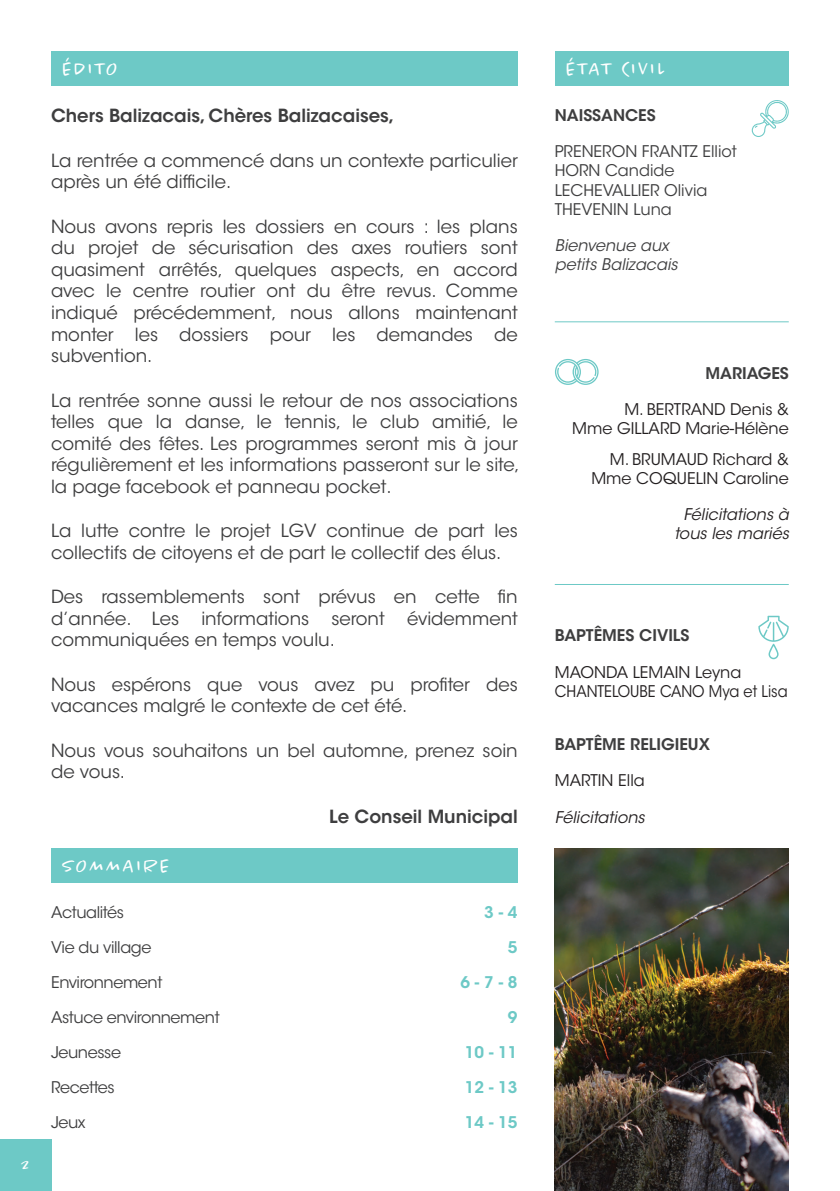
<style>
.page{position:relative;width:840px;height:1191px;background:#fff}
.page>*{position:absolute;margin:0;border:0;box-sizing:border-box;transform-origin:0 0}
.t1{font:300 20px "Chantal";letter-spacing:.1em;color:#fff}
.t2{font:18px/21.6px "ITC Avant Garde Std";color:#3e3e3f}
.t3{font:600 18px "ITC Avant Garde Std";color:#3e3e3f}
.t4{font:16px/19.2px "ITC Avant Garde Std";color:#231f20;text-align:right}
.t5{font:16px "ITC Avant Garde Std";letter-spacing:-.025em;color:#3e3e3f}
.t6{font:16px/19.2px "ITC Avant Garde Std";color:#3e3e3f}
.t7{font:600 16px "ITC Avant Garde Std";color:#3e3e3f}
.t8{font:italic 16px/19.2px "ITC Avant Garde Std";color:#231f20;text-align:center}
.t9{font:italic 16px/19.2px "ITC Avant Garde Std";color:#3e3e3f}
.t10{font:600 16px "ITC Avant Garde Std";color:#6dc9c6}
.t11{font:300 16px "Chantal";color:#fff}
</style>
<div class="page">
<div style="left:0;top:1140px;width:51px;height:51px;background:#6dc9c6"></div>
<div style="left:51px;top:51px;width:466px;height:34px;background:#6dc9c6"></div>
<div style="left:554px;top:51px;width:234px;height:34px;background:#6dc9c6"></div>
<div style="left:51px;top:848px;width:466px;height:34px;background:#6dc9c6"></div>
<svg style="left:751px;top:100px;width:38px;height:37px"></svg>
<hr style="left:554px;top:321px;width:234px;height:1px;background:#6dc9c6">
<hr style="left:554px;top:584px;width:234px;height:1px;background:#6dc9c6">
<svg style="left:555px;top:359px;width:43px;height:26px"></svg>
<svg style="left:758px;top:616px;width:30px;height:43px"></svg>
<img style="left:554px;top:848px;width:234px;height:343px">
<p class="t11" style="left:21px;top:1155px;width:10px">2</p>
<p class="t1" style="left:62px;top:57px;width:57px">ÉDITO</p>
<p class="t1" style="left:566px;top:57px;width:100px">ÉTAT CIVIL</p>
<p class="t3" style="left:51px;top:104px;width:344px">Chers Balizacais, Chères Balizacaises,</p>
<p class="t2" style="left:51px;top:150px;width:468px">La rentrée a commencé dans un contexte particulier après un été difficile.</p>
<p class="t2" style="left:51px;top:216px;width:468px;text-align:justify">Nous avons repris les dossiers en cours : les plans du projet de sécurisation des axes routiers sont quasiment arrêtés, quelques aspects, en accord avec le centre routier ont du être revus. Comme indiqué précédemment, nous allons maintenant monter les dossiers pour les demandes de subvention.</p>
<p class="t2" style="left:51px;top:389px;width:470px;text-align:justify">La rentrée sonne aussi le retour de nos associations telles que la danse, le tennis, le club amitié, le comité des fêtes. Les programmes seront mis à jour régulièrement et les informations passeront sur le site, la page facebook et panneau pocket.</p>
<p class="t2" style="left:51px;top:520px;width:468px">La lutte contre le projet LGV continue de part les collectifs de citoyens et de part le collectif des élus.</p>
<p class="t2" style="left:51px;top:586px;width:468px;text-align:justify">Des rassemblements sont prévus en cette fin d’année. Les informations seront évidemment communiquées en temps voulu.</p>
<p class="t2" style="left:51px;top:673px;width:468px">Nous espérons que vous avez pu profiter des vacances malgré le contexte de cet été.</p>
<p class="t2" style="left:51px;top:739px;width:468px">Nous vous souhaitons un bel automne, prenez soin de vous.</p>
<p class="t3" style="left:329px;top:804px;width:190px">Le Conseil Municipal</p>
<p class="t1" style="left:62px;top:853px;width:109px">SOMMAIRE</p>
<p class="t5" style="left:51px;top:902px;width:74px">Actualités</p>
<p class="t10" style="left:484px;top:902px;width:35px">3 - 4</p>
<p class="t5" style="left:51px;top:938px;width:102px">Vie du village</p>
<p class="t10" style="left:507px;top:937px;width:11px">5</p>
<p class="t5" style="left:51px;top:973px;width:113px">Environnement</p>
<p class="t10" style="left:460px;top:972px;width:59px">6 - 7 - 8</p>
<p class="t5" style="left:51px;top:1008px;width:170px">Astuce environnement</p>
<p class="t10" style="left:507px;top:1007px;width:11px">9</p>
<p class="t5" style="left:51px;top:1043px;width:71px">Jeunesse</p>
<p class="t10" style="left:464px;top:1042px;width:54px">10 - 11</p>
<p class="t5" style="left:51px;top:1078px;width:65px">Recettes</p>
<p class="t10" style="left:464px;top:1077px;width:54px">12 - 13</p>
<p class="t5" style="left:51px;top:1113px;width:36px">Jeux</p>
<p class="t10" style="left:464px;top:1112px;width:54px">14 - 15</p>
<p class="t7" style="left:554px;top:105px;width:102px">NAISSANCES</p>
<p class="t6" style="left:554px;top:142px;width:184px">PRENERON FRANTZ Elliot<br>HORN Candide<br>LECHEVALLIER Olivia<br>THEVENIN Luna</p>
<p class="t9" style="left:554px;top:236px;width:124px">Bienvenue aux petits Balizacais</p>
<p class="t7" style="left:705px;top:363px;width:85px">MARIAGES</p>
<p class="t4" style="left:572px;top:400px;width:218px">M. BERTRAND Denis &amp;<br>Mme GILLARD Marie-Hélène</p>
<p class="t4" style="left:591px;top:449px;width:199px">M. BRUMAUD Richard &amp;<br>Mme COQUELIN Caroline</p>
<p class="t8" style="left:674px;top:505px;width:116px">Félicitations à tous les mariés</p>
<p class="t7" style="left:554px;top:625px;width:136px">BAPTÊMES CIVILS</p>
<p class="t4" style="left:554px;top:662px;width:234px;text-align:left">MAONDA LEMAIN Leyna<br>CHANTELOUBE CANO Mya et Lisa</p>
<p class="t7" style="left:554px;top:734px;width:156px">BAPTÊME RELIGIEUX</p>
<p class="t4" style="left:554px;top:771px;width:91px">MARTIN Ella</p>
<p class="t8" style="left:554px;top:807px;width:91px">Félicitations</p>
</div>
